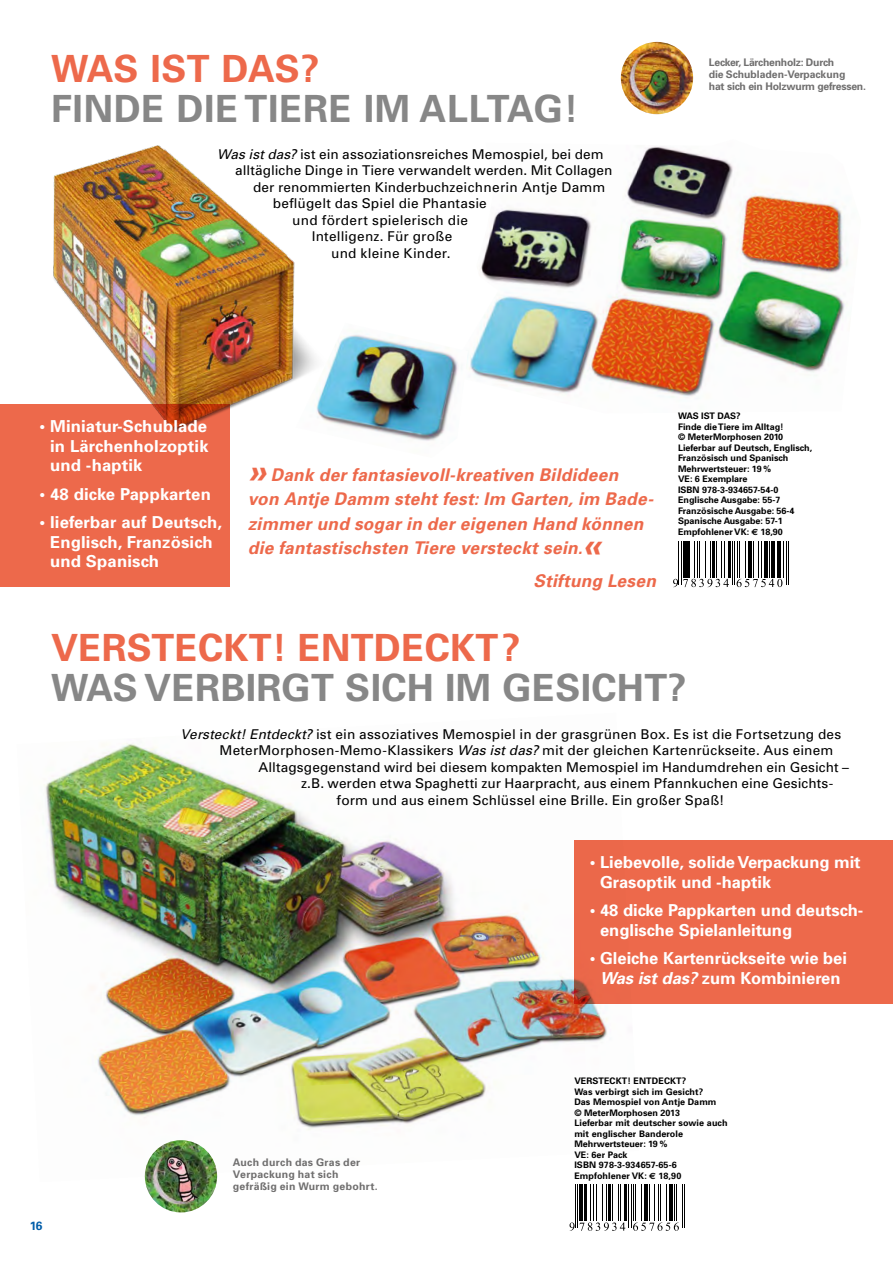
<style>
.page{position:relative;width:893px;height:1263px;background:#fff}
.page>*{position:absolute;margin:0;border:0;box-sizing:border-box;transform-origin:0 0}
.t1{font:700 37.5px "Univers";letter-spacing:.01em;color:#878787}
.t2{font:700 37.5px "Univers";letter-spacing:.01em;color:#ed694b}
.t3{font:italic 700 17.55px/24.5px "Univers";letter-spacing:.02em;color:#ed694b}
.t4{font:700 16.5px/19.5px "Univers";color:#fff}
.t5{font:13.5px "Univers";letter-spacing:.01em;color:#000}
.t6{font:700 12px "Univers";color:#005da9}
.t7{font:700 10.5px/12px "Univers";letter-spacing:-.02em;color:#706f6f}
.t8{font:700 10.5px/12px "Univers";letter-spacing:.03em;color:#706f6f}
.t9{font:700 9px/10.5px "Univers";color:#000}
.s1{font-style:italic}
.s2{font-size:33px}
.s3{font-family:"Euro Sans"}
</style>
<div class="page">
<img style="left:53px;top:145px;width:243px;height:264px">
<img style="left:469px;top:146px;width:379px;height:251px">
<img style="left:621px;top:42px;width:72px;height:72px;border-radius:36px">
<hr style="left:678px;top:541px;width:1px;height:43px;background:#000">
<hr style="left:681px;top:541px;width:1px;height:43px;background:#000">
<hr style="left:683px;top:541px;width:3px;height:36px;background:#000">
<hr style="left:688px;top:541px;width:2px;height:36px;background:#000">
<hr style="left:694px;top:541px;width:1px;height:36px;background:#000">
<hr style="left:697px;top:541px;width:1px;height:36px;background:#000">
<hr style="left:699px;top:541px;width:1px;height:36px;background:#000">
<hr style="left:705px;top:541px;width:1px;height:36px;background:#000">
<hr style="left:710px;top:541px;width:1px;height:36px;background:#000">
<hr style="left:712px;top:541px;width:2px;height:36px;background:#000">
<hr style="left:716px;top:541px;width:1px;height:36px;background:#000">
<hr style="left:721px;top:541px;width:1px;height:36px;background:#000">
<hr style="left:724px;top:541px;width:1px;height:36px;background:#000">
<hr style="left:728px;top:541px;width:2px;height:36px;background:#000">
<hr style="left:732px;top:541px;width:1px;height:43px;background:#000">
<hr style="left:734px;top:541px;width:1px;height:43px;background:#000">
<hr style="left:737px;top:541px;width:1px;height:36px;background:#000">
<hr style="left:739px;top:541px;width:1px;height:36px;background:#000">
<hr style="left:745px;top:541px;width:1px;height:36px;background:#000">
<hr style="left:748px;top:541px;width:3px;height:36px;background:#000">
<hr style="left:753px;top:541px;width:1px;height:36px;background:#000">
<hr style="left:758px;top:541px;width:1px;height:36px;background:#000">
<hr style="left:761px;top:541px;width:1px;height:36px;background:#000">
<hr style="left:765px;top:541px;width:3px;height:36px;background:#000">
<hr style="left:769px;top:541px;width:1px;height:36px;background:#000">
<hr style="left:772px;top:541px;width:3px;height:36px;background:#000">
<hr style="left:777px;top:541px;width:4px;height:36px;background:#000">
<hr style="left:783px;top:541px;width:1px;height:36px;background:#000">
<hr style="left:786px;top:541px;width:1px;height:43px;background:#000">
<hr style="left:788px;top:541px;width:1px;height:43px;background:#000">
<svg style="left:673px;top:579px;width:56px;height:8px"></svg>
<svg style="left:737px;top:579px;width:45px;height:8px"></svg>
<img style="left:44px;top:743px;width:595px;height:436px">
<hr style="left:575px;top:1184px;width:1px;height:44px;background:#000">
<hr style="left:577px;top:1184px;width:1px;height:44px;background:#000">
<hr style="left:580px;top:1184px;width:3px;height:37px;background:#000">
<hr style="left:584px;top:1184px;width:2px;height:37px;background:#000">
<hr style="left:590px;top:1184px;width:1px;height:37px;background:#000">
<hr style="left:593px;top:1184px;width:1px;height:37px;background:#000">
<hr style="left:596px;top:1184px;width:1px;height:37px;background:#000">
<hr style="left:602px;top:1184px;width:1px;height:37px;background:#000">
<hr style="left:606px;top:1184px;width:1px;height:37px;background:#000">
<hr style="left:609px;top:1184px;width:2px;height:37px;background:#000">
<hr style="left:612px;top:1184px;width:1px;height:37px;background:#000">
<hr style="left:618px;top:1184px;width:1px;height:37px;background:#000">
<hr style="left:620px;top:1184px;width:1px;height:37px;background:#000">
<hr style="left:625px;top:1184px;width:2px;height:37px;background:#000">
<hr style="left:628px;top:1184px;width:1px;height:44px;background:#000">
<hr style="left:631px;top:1184px;width:1px;height:44px;background:#000">
<hr style="left:633px;top:1184px;width:1px;height:37px;background:#000">
<hr style="left:635px;top:1184px;width:1px;height:37px;background:#000">
<hr style="left:641px;top:1184px;width:1px;height:37px;background:#000">
<hr style="left:645px;top:1184px;width:3px;height:37px;background:#000">
<hr style="left:649px;top:1184px;width:1px;height:37px;background:#000">
<hr style="left:654px;top:1184px;width:1px;height:37px;background:#000">
<hr style="left:658px;top:1184px;width:1px;height:37px;background:#000">
<hr style="left:660px;top:1184px;width:1px;height:37px;background:#000">
<hr style="left:666px;top:1184px;width:1px;height:37px;background:#000">
<hr style="left:669px;top:1184px;width:3px;height:37px;background:#000">
<hr style="left:674px;top:1184px;width:1px;height:37px;background:#000">
<hr style="left:676px;top:1184px;width:1px;height:37px;background:#000">
<hr style="left:682px;top:1184px;width:1px;height:44px;background:#000">
<hr style="left:684px;top:1184px;width:1px;height:44px;background:#000">
<svg style="left:569px;top:1222px;width:56px;height:9px"></svg>
<svg style="left:633px;top:1222px;width:46px;height:9px"></svg>
<img style="left:145px;top:1140px;width:72px;height:72px;border-radius:36px">
<div style="left:574px;top:840px;width:319px;height:163px;background:#ed694b"></div>
<div style="left:0;top:404px;width:230px;height:183px;background:#ed694b"></div>
<img style="left:296px;top:332px;width:172px;height:109px">
<h1 class="t2" style="left:51px;top:44px;width:270px">WAS IST DAS?</h1>
<h1 class="t1" style="left:51px;top:85px;width:529px">FINDE DIE TIERE IM ALLTAG!</h1>
<p class="t5" style="left:217px;top:146px;width:388px"><span class="s1">Was ist das?</span> ist ein assoziationsreiches Memospiel, bei dem</p>
<p class="t5" style="left:235px;top:162px;width:379px">alltägliche Dinge in Tiere verwandelt werden. Mit Collagen</p>
<p class="t5" style="left:253px;top:179px;width:354px">der renommierten Kinderbuchzeichnerin Antje Damm</p>
<p class="t5" style="left:273px;top:195px;width:216px">beflügelt das Spiel die Phantasie</p>
<p class="t5" style="left:292px;top:212px;width:177px">und fördert spielerisch die</p>
<p class="t5" style="left:312px;top:228px;width:142px">Intelligenz. Für große</p>
<p class="t5" style="left:331px;top:245px;width:121px">und kleine Kinder.</p>
<p class="t7" style="left:709px;top:56px;width:159px">Lecker, Lärchenholz: Durch<br>die Schubladen-Verpackung<br>hat sich ein Holzwurm gefressen.</p>
<p class="t4" style="left:50px;top:416px;width:160px;text-align:justify;text-indent:-11px">• Miniatur-Schublade in Lärchenholzoptik und -haptik</p>
<p class="t4" style="left:39px;top:484px;width:173px">• 48 dicke Pappkarten</p>
<p class="t4" style="left:50px;top:512px;width:173px;text-indent:-11px">• lieferbar auf Deutsch,<br>Englisch, Französich und Spanisch</p>
<p class="t3" style="left:248px;top:462px;width:407px"><span class="s2">»</span> Dank der fantasievoll-kreativen Bildideen von Antje Damm steht fest: Im Garten, im Bade&shy;zimmer und sogar in der eigenen Hand können die fantastischsten Tiere versteckt sein.<span class="s2">«</span></p>
<p class="t3" style="left:533px;top:568px;width:124px">Stiftung Lesen</p>
<p class="t9" style="left:678px;top:410px;width:136px">WAS IST DAS?<br>Finde die Tiere im Alltag!<br>© MeterMorphosen 2010<br>Lieferbar auf Deutsch, Englisch,<br>Französisch und Spanisch<br>Mehrwertsteuer: 19 %<br>VE: 6 Exemplare<br>ISBN 978-3-934657-54-0<br>Englische Ausgabe: 55-7<br>Französische Ausgabe: 56-4<br>Spanische Ausgabe: 57-1<br>Empfohlener VK: <span class="s3">E</span> 18,90</p>
<h1 class="t2" style="left:51px;top:623px;width:471px">VERSTECKT! ENTDECKT?</h1>
<h1 class="t1" style="left:51px;top:664px;width:637px">WAS VERBIRGT SICH IM GESICHT?</h1>
<p class="t5" style="left:181px;top:725px;width:662px"><span class="s1">Versteckt! Entdeckt?</span> ist ein assoziatives Memospiel in der grasgrünen Box. Es ist die Fortsetzung des</p>
<p class="t5" style="left:220px;top:742px;width:615px">MeterMorphosen-Memo-Klassikers <span class="s1">Was ist das?</span> mit der gleichen Kartenrückseite. Aus einem</p>
<p class="t5" style="left:259px;top:758px;width:592px">Alltagsgegenstand wird bei diesem kompakten Memospiel im Handumdrehen ein Gesicht –</p>
<p class="t5" style="left:301px;top:775px;width:533px">z.B. werden etwa Spaghetti zur Haarpracht, aus einem Pfannkuchen eine Gesichts-</p>
<p class="t5" style="left:337px;top:791px;width:389px">form und aus einem Schlüssel eine Brille. Ein großer Spaß!</p>
<p class="t6" style="left:30px;top:1218px;width:14px">16</p>
<p class="t8" style="left:233px;top:1156px;width:146px">Auch durch das Gras der<br>Verpackung hat sich gefräßig ein Wurm gebohrt.</p>
<p class="t4" style="left:600px;top:852px;width:262px;text-indent:-10px">• Liebevolle, solide Verpackung mit<br>Grasoptik und -haptik</p>
<p class="t4" style="left:600px;top:900px;width:265px;text-indent:-10px">• 48 dicke Pappkarten und deutsch&shy;englische Spielanleitung</p>
<p class="t4" style="left:590px;top:948px;width:259px;text-align:center">• Gleiche Kartenrückseite wie bei<br><span class="s1">Was ist das?</span> zum Kombinieren</p>
<p class="t9" style="left:574px;top:1075px;width:155px">VERSTECKT! ENTDECKT?<br>Was verbirgt sich im Gesicht?<br>Das Memospiel von Antje Damm<br>© MeterMorphosen 2013<br>Lieferbar mit deutscher sowie auch mit englischer Banderole<br>Mehrwertsteuer: 19 %<br>VE: 6er Pack<br>ISBN 978-3-934657-65-6<br>Empfohlener VK: <span class="s3">E</span> 18,90</p>
</div>
